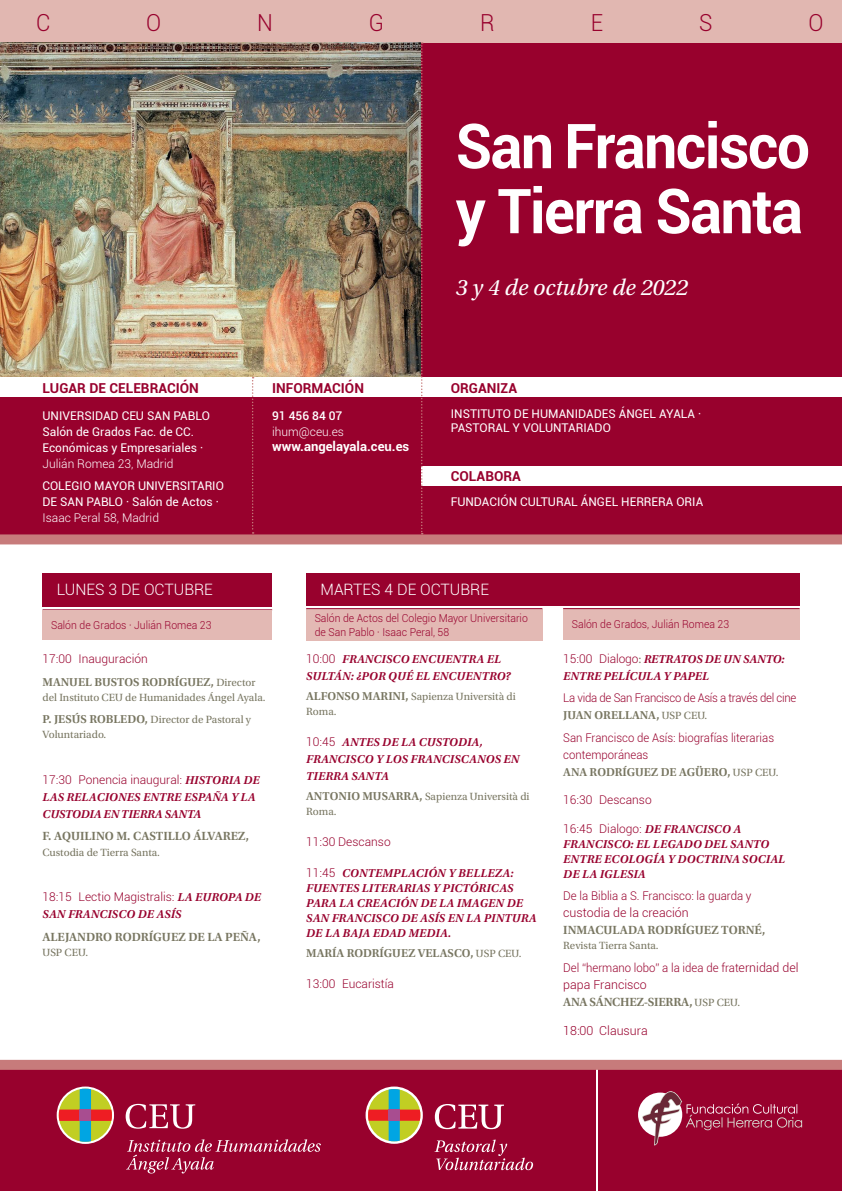
<style>
.page{position:relative;width:842px;height:1191px;background:#fff}
.page>*{position:absolute;margin:0;border:0;box-sizing:border-box;transform-origin:0 0}
.t1{font:700 62px/65px "Roboto";letter-spacing:-.025em;color:#fff;scale:.95 1}
.t2{font:italic 23.6px "Utopia Std";color:#fff}
.t3{font:300 23.5px "Roboto";color:#98012d;scale:.95 1}
.t4{font:300 15.7px "Roboto";color:#fff}
.t5{font:700 13.7px "Roboto";color:#98012d}
.t6{font:700 13.1px "Roboto";color:#fff}
.t7{font:600 12.4px "Utopia Std";color:#787661}
.t8{font:300 12.4px "Roboto";color:#98012d}
.t9{font:600 12.4px "Utopia Std";letter-spacing:-.02em;color:#787661}
.t10{font:italic 600 12px/17px "Utopia Std";letter-spacing:.01em;color:#98012d}
.t11{font:12px/16px "Roboto";color:#fff}
.t12{font:300 12px/17px "Roboto";color:#98012d;scale:.95 1}
.t13{font:600 12px "Utopia Std";color:#787661}
.t14{font:300 12px "Roboto";color:#98012d}
.t15{font:300 12px "Roboto";letter-spacing:-.025em;color:#98012d;scale:.95 1}
.t16{font:300 12px/15.7px "Roboto";color:#fff}
.t17{font:11px/15px "Utopia Std";color:#787661}
.t18{font:300 11px/14px "Roboto";color:#98012d;scale:.95 1}
.s1{font-weight:300}
.s2{font-weight:500}
.s3{font-weight:400;font-size:11px}
.s4{font-weight:600;font-size:12px}
.s5{font-family:"Roboto";font-weight:300;font-style:normal}
.s6{font-weight:400;font-style:normal;color:#787661}
.s7{font-size:12.4px}
</style>
<div class="page">
<div style="left:0;top:0;width:842px;height:536px;background:#98012d"></div>
<div style="left:0;top:0;width:842px;height:42px;background:#e1b7b1"></div>
<div style="left:0;top:534px;width:842px;height:10px;background:#c77b7b"></div>
<img style="left:0;top:42px;width:421px;height:335px">
<div style="left:43px;top:573px;width:229px;height:33px;background:#98012d"></div>
<div style="left:306px;top:573px;width:493px;height:32px;background:#98012d"></div>
<hr style="left:43px;top:609px;width:229px;height:1px;background:#98012d">
<div style="left:0;top:377px;width:842px;height:20px;background:#fff"></div>
<div style="left:421px;top:466px;width:421px;height:19px;background:#fff"></div>
<svg style="left:421px;top:42px;width:2px;height:492px"></svg>
<svg style="left:252px;top:377px;width:2px;height:156px"></svg>
<div style="left:0;top:1060px;width:595px;height:131px;background:#98012d"></div>
<div style="left:598px;top:1060px;width:244px;height:131px;background:#98012d"></div>
<div style="left:0;top:1059px;width:842px;height:10px;background:#c77b7b"></div>
<svg style="left:57px;top:1086px;width:57px;height:57px"></svg>
<svg style="left:59px;top:1088px;width:53px;height:53px;background:#a79059"></svg>
<div style="left:80px;top:1109px;width:11px;height:11px;background:#a84d90"></div>
<svg style="left:126px;top:1103px;width:69px;height:25px"></svg>
<svg style="left:126px;top:1139px;width:195px;height:34px"></svg>
<svg style="left:366px;top:1086px;width:57px;height:57px"></svg>
<svg style="left:368px;top:1089px;width:52px;height:52px;background:#a8945c"></svg>
<div style="left:389px;top:1109px;width:11px;height:11px;background:#a84d90"></div>
<svg style="left:435px;top:1104px;width:69px;height:25px"></svg>
<svg style="left:434px;top:1139px;width:99px;height:31px"></svg>
<div style="left:638px;top:1092px;width:44px;height:44px;background:#fff;border-radius:50%"></div>
<svg style="left:642px;top:1091px;width:160px;height:54px"></svg>
<div style="left:43px;top:610px;width:229px;height:30px;background:#e3b9b4"></div>
<div style="left:306px;top:609px;width:236px;height:31px;background:#e3b9b4"></div>
<div style="left:563px;top:608px;width:236px;height:32px;background:#e3b9b4"></div>
<hr style="left:306px;top:608px;width:236px;height:1px;background:#98012d">
<hr style="left:563px;top:608px;width:236px;height:1px;background:#98012d">
<p class="t3" style="left:36px;top:6px;width:17px">C</p>
<p class="t3" style="left:146px;top:6px;width:17px">O</p>
<p class="t3" style="left:257px;top:6px;width:18px">N</p>
<p class="t3" style="left:369px;top:6px;width:18px">G</p>
<p class="t3" style="left:480px;top:6px;width:17px">R</p>
<p class="t3" style="left:591px;top:6px;width:14px">E</p>
<p class="t3" style="left:699px;top:6px;width:16px">S</p>
<p class="t3" style="left:808px;top:6px;width:17px">O</p>
<p class="t1" style="left:456px;top:111px;width:374px">San Francisco y Tierra Santa</p>
<p class="t5" style="left:43px;top:378px;width:158px">LUGAR DE CELEBRACIÓN</p>
<p class="t11" style="left:43px;top:407px;width:169px">UNIVERSIDAD CEU SAN PABLO</p>
<p class="t11" style="left:43px;top:423px;width:162px">Salón de Grados Fac. de CC.<br>Económicas y Empresariales ·<br><span class="s1">Julián Romea 23, Madrid</span></p>
<p class="t11" style="left:43px;top:477px;width:183px">COLEGIO MAYOR UNIVERSITARIO<br>DE SAN PABLO · Salón de Actos ·<br><span class="s1">Isaac Peral 58, Madrid</span></p>
<p class="t4" style="left:57px;top:578px;width:158px">LUNES 3 DE OCTUBRE</p>
<p class="t5" style="left:272px;top:378px;width:93px">INFORMACIÓN</p>
<p class="t16" style="left:272px;top:407px;width:73px"><span class="s2">91 456 84 07 </span>ihum@ceu.es</p>
<p class="t6" style="left:272px;top:437px;width:139px">www.angelayala.ceu.es</p>
<p class="t2" style="left:456px;top:274px;width:234px">3 y 4 de octubre de 2022</p>
<p class="t5" style="left:451px;top:378px;width:68px">ORGANIZA</p>
<p class="t11" style="left:451px;top:406px;width:252px;line-height:13.8px">INSTITUTO DE HUMANIDADES ÁNGEL AYALA ·<br>PASTORAL Y VOLUNTARIADO</p>
<p class="t5" style="left:451px;top:466px;width:72px">COLABORA</p>
<p class="t11" style="left:451px;top:493px;width:254px">FUNDACIÓN CULTURAL ÁNGEL HERRERA ORIA</p>
<p class="t4" style="left:320px;top:578px;width:170px">MARTES 4 DE OCTUBRE</p>
<p class="t18" style="left:51px;top:618px;width:170px">Salón de Grados · Julián Romea 23</p>
<p class="t18" style="left:315px;top:610px;width:226px">Salón de Actos del Colegio Mayor Universitario de San Pablo · Isaac Peral, 58</p>
<p class="t18" style="left:572px;top:617px;width:167px">Salón de Grados, Julián Romea 23</p>
<p class="t14" style="left:43px;top:650px;width:107px">17:00 Inauguración</p>
<p class="t13" style="left:43px;top:675px;width:214px">MANUEL BUSTOS RODRÍGUEZ, <span class="s3">Director</span></p>
<p class="t17" style="left:43px;top:690px;width:224px">del Instituto CEU de Humanidades Ángel Ayala.</p>
<p class="t17" style="left:43px;top:712px;width:210px"><span class="s4">P. JESÚS ROBLEDO,</span> Director de Pastoral y<br>Voluntariado.</p>
<p class="t10" style="left:43px;top:771px;width:219px"><span class="s5">17:30 Ponencia inaugural:</span> HISTORIA DE<br>LAS RELACIONES ENTRE ESPAÑA Y LA<br>CUSTODIA EN TIERRA SANTA</p>
<p class="t7" style="left:43px;top:829px;width:208px">F. AQUILINO M. CASTILLO ÁLVAREZ,</p>
<p class="t17" style="left:43px;top:844px;width:119px">Custodia de Tierra Santa.</p>
<p class="t10" style="left:43px;top:888px;width:220px"><span class="s5">18:15 Lectio Magistralis:</span> LA EUROPA DE<br>SAN FRANCISCO DE ASÍS</p>
<p class="t7" style="left:43px;top:929px;width:220px">ALEJANDRO RODRÍGUEZ DE LA PEÑA,</p>
<p class="t17" style="left:43px;top:944px;width:47px">USP CEU.</p>
<p class="t10" style="left:306px;top:651px;width:206px"><span class="s5">10:00</span> FRANCISCO ENCUENTRA EL<br>SULTÁN: ¿POR QUÉ EL ENCUENTRO?</p>
<p class="t17" style="left:306px;top:689px;width:211px"><span class="s4">ALFONSO MARINI,</span> Sapienza Università di<br>Roma.</p>
<p class="t10" style="left:306px;top:734px;width:215px"><span class="s5">10:45</span> ANTES DE LA CUSTODIA,<br>FRANCISCO Y LOS FRANCISCANOS EN<br>TIERRA SANTA</p>
<p class="t17" style="left:306px;top:789px;width:225px"><span class="s4">ANTONIO MUSARRA,</span> Sapienza Università di<br>Roma.</p>
<p class="t14" style="left:306px;top:833px;width:86px">11:30 Descanso</p>
<p class="t10" style="left:306px;top:866px;width:232px;line-height:15px"><span class="s5">11:45</span> CONTEMPLACIÓN Y BELLEZA:<br>FUENTES LITERARIAS Y PICTÓRICAS<br>PARA LA CREACIÓN DE LA IMAGEN DE<br>SAN FRANCISCO DE ASÍS EN LA PINTURA<br>DE LA BAJA EDAD MEDIA.</p>
<p class="t13" style="left:306px;top:946px;width:217px">MARÍA RODRÍGUEZ VELASCO, <span class="s3">USP CEU.</span></p>
<p class="t14" style="left:306px;top:975px;width:89px">13:00 Eucaristía</p>
<p class="t10" style="left:563px;top:650px;width:223px"><span class="s5">15:00 Dialogo</span><span class="s6">:</span> RETRATOS DE UN SANTO:<br>ENTRE PELÍCULA Y PAPEL</p>
<p class="t15" style="left:563px;top:689px;width:247px">La vida de San Francisco de Asís a través del cine</p>
<p class="t13" style="left:563px;top:708px;width:146px">JUAN ORELLANA, <span class="s3">USP CEU.</span></p>
<p class="t12" style="left:563px;top:729px;width:224px">San Francisco de Asís: biografías literarias contemporáneas</p>
<p class="t13" style="left:563px;top:765px;width:217px">ANA RODRÍGUEZ DE AGÜERO, <span class="s3">USP CEU.</span></p>
<p class="t14" style="left:563px;top:792px;width:90px">16:30 Descanso</p>
<p class="t10" style="left:563px;top:821px;width:223px;line-height:15px"><span class="s5">16:45 Dialogo:</span> DE FRANCISCO A<br>FRANCISCO: EL LEGADO DEL SANTO<br>ENTRE ECOLOGÍA Y DOCTRINA SOCIAL<br>DE LA IGLESIA</p>
<p class="t12" style="left:563px;top:887px;width:200px">De la Biblia a S. Francisco: la guarda y</p>
<p class="t8" style="left:563px;top:904px;width:127px">custodia de la creación</p>
<p class="t7" style="left:563px;top:923px;width:203px">INMACULADA RODRÍGUEZ TORNÉ,</p>
<p class="t17" style="left:563px;top:938px;width:97px">Revista Tierra Santa.</p>
<p class="t12" style="left:563px;top:959px;width:249px">Del “hermano lobo” a la idea de frat<span class="s7">ernidad del</span></p>
<p class="t8" style="left:563px;top:976px;width:85px">papa Francisco</p>
<p class="t9" style="left:563px;top:995px;width:178px">ANA SÁNCHEZ-SIERRA, <span class="s3">USP CEU.</span></p>
<p class="t8" style="left:563px;top:1021px;width:86px">18:00 Clausura</p>
</div>
